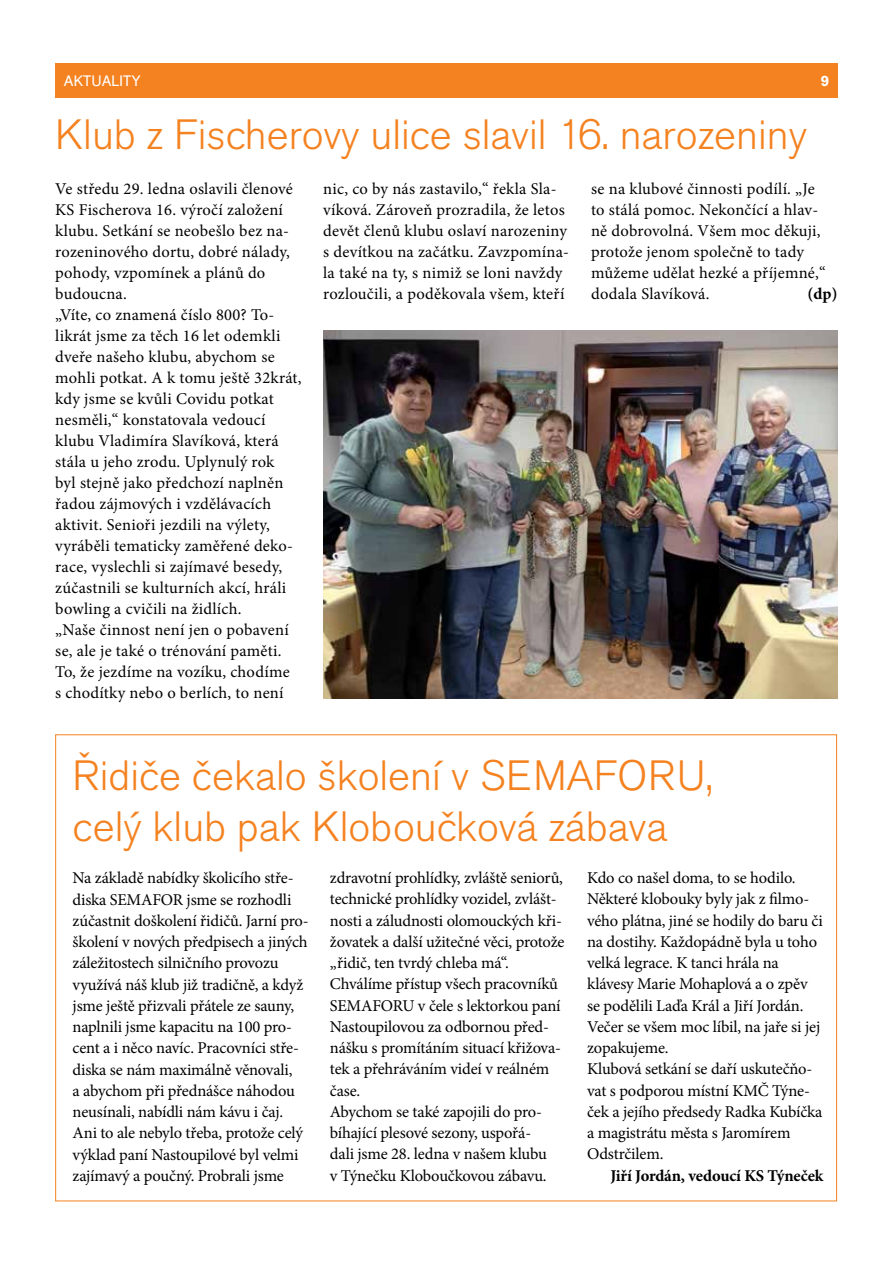
<style>
.page{position:relative;width:893px;height:1263px;background:#fff}
.page>*{position:absolute;margin:0;border:0;box-sizing:border-box;transform-origin:0 0}
.t1{font:300 42px/50.4px "Akzidenz Grotesk Pro";color:#f58220}
.t2{font:16.5px/21.3px "Minion Pro";letter-spacing:-.005em;color:#000}
.t3{font:16.5px/21px "Minion Pro";letter-spacing:.015em;color:#000}
.t4{font:700 16.5px "Minion Pro";letter-spacing:-.01em;color:#000}
.t5{font:15px "Akzidenz Grotesk Pro";letter-spacing:.01em;color:#fff}
.t6{font:700 15px "Akzidenz Grotesk Pro";color:#fff}
</style>
<div class="page">
<div style="left:55px;top:64px;width:783px;height:34px;background:#f58220"></div>
<img style="left:323px;top:330px;width:515px;height:368px">
<p class="t5" style="left:64px;top:71px;width:78px">Aktuality</p>
<p class="t6" style="left:821px;top:71px;width:10px">9</p>
<h1 class="t1" style="left:55px;top:109px;width:753px">Klub z Fischerovy ulice slavil 16. narozeniny</h1>
<p class="t3" style="left:55px;top:178px;width:248px">Ve středu 29. ledna oslavili členové<br>KS Fischerova 16. výročí založení klubu. Setkání se neobešlo bez na&shy;rozeninového dortu, dobré nálady, pohody, vzpomínek a plánů do budoucna.<br>„Víte, co znamená číslo 800? To&shy;likrát jsme za těch 16 let odemkli dveře našeho klubu, abychom se mohli potkat. A k tomu ještě 32krát, kdy jsme se kvůli Covidu potkat nesměli,“ konstatovala vedoucí klubu Vladimíra Slavíková, která stála u jeho zrodu. Uplynulý rok<br>byl stejně jako předchozí naplněn řadou zájmových i vzdělávacích aktivit. Senioři jezdili na výlety, vyráběli tematicky zaměřené deko&shy;race, vyslechli si zajímavé besedy, zúčastnili se kulturních akcí, hráli bowling a cvičili na židlích.<br>„Naše činnost není jen o pobavení se, ale je také o trénování paměti.<br>To, že jezdíme na vozíku, chodíme<br>s chodítky nebo o berlích, to není</p>
<p class="t3" style="left:323px;top:178px;width:247px">nic, co by nás zastavilo,“ řekla Sla&shy;víková. Zároveň prozradila, že letos devět členů klubu oslaví narozeniny s devítkou na začátku. Zavzpomína&shy;la také na ty, s nimiž se loni navždy rozloučili, a poděkovala všem, kteří</p>
<p class="t3" style="left:591px;top:178px;width:236px">se na klubové činnosti podílí. „Je to stálá pomoc. Nekončící a hlav&shy;ně dobrovolná. Všem moc děkuji, protože jenom společně to tady můžeme udělat hezké a příjemné,“ dodala Slavíková.</p>
<p class="t4" style="left:807px;top:282px;width:32px">(dp)</p>
<h1 class="t1" style="left:73px;top:750px;width:642px">Řidiče čekalo školení v SEMAFORU, celý klub pak Kloboučková zábava</h1>
<p class="t2" style="left:73px;top:867px;width:237px">Na základě nabídky školicího stře&shy;diska SEMAFOR jsme se rozhodli zúčastnit doškolení řidičů. Jarní pro&shy;školení v nových předpisech a jiných záležitostech silničního provozu využívá náš klub již tradičně, a když jsme ještě přizvali přátele ze sauny, naplnili jsme kapacitu na 100 pro&shy;cent a i něco navíc. Pracovníci stře&shy;diska se nám maximálně věnovali,<br>a abychom při přednášce náhodou neusínali, nabídli nám kávu i čaj.<br>Ani to ale nebylo třeba, protože celý výklad paní Nastoupilové byl velmi zajímavý a poučný. Probrali jsme</p>
<p class="t2" style="left:330px;top:867px;width:236px">zdravotní prohlídky, zvláště seniorů, technické prohlídky vozidel, zvlášt&shy;nosti a záludnosti olomouckých kři&shy;žovatek a další užitečné věci, protože „řidič, ten tvrdý chleba má“.<br>Chválíme přístup všech pracovníků<br>SEMAFORU v čele s lektorkou paní<br>Nastoupilovou za odbornou před&shy;nášku s promítáním situací křižova&shy;tek a přehráváním videí v reálném čase.<br>Abychom se také zapojili do pro&shy;bíhající plesové sezony, uspořá-<br>dali jsme 28. ledna v našem klubu<br>v Týnečku Kloboučkovou zábavu.</p>
<p class="t2" style="left:587px;top:867px;width:237px">Kdo co našel doma, to se hodilo.<br>Některé klobouky byly jak z filmo&shy;vého plátna, jiné se hodily do baru či na dostihy. Každopádně byla u toho velká legrace. K tanci hrála na klávesy Marie Mohaplová a o zpěv se podělili Laďa Král a Jiří Jordán.<br>Večer se všem moc líbil, na jaře si jej zopakujeme.<br>Klubová setkání se daří uskutečňo&shy;vat s podporou místní KMČ Týne&shy;ček a jejího předsedy Radka Kubíčka a magistrátu města s Jaromírem<br>Odstrčilem.</p>
<p class="t4" style="left:611px;top:1164px;width:214px">Jiří Jordán, vedoucí KS Týneček</p>
</div>
